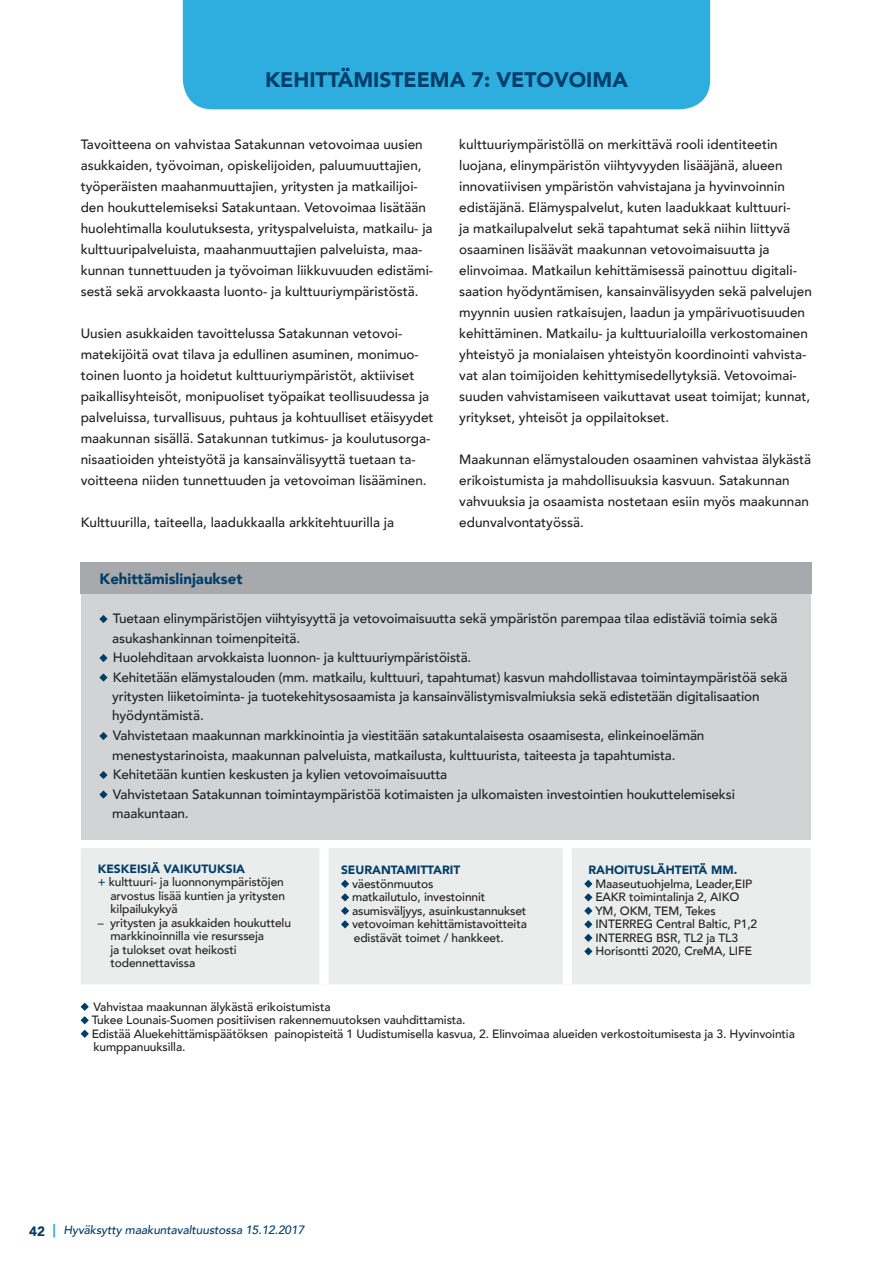
<style>
.page{position:relative;width:893px;height:1263px;background:#fff}
.page>*{position:absolute;margin:0;border:0;box-sizing:border-box;transform-origin:0 0}
.t1{font:900 21px "Avenir";color:#003e6a}
.t2{font:900 15px "Avenir";color:#003e6a}
.t3{font:500 13.5px/21px "Avenir";color:#231f20}
.t4{font:500 12px/13.5px "Avenir";letter-spacing:-.01em;color:#231f20}
.t5{font:900 12px "Avenir";color:#003e6a}
.t6{font:italic 500 12px "Avenir";letter-spacing:-.01em;color:#003e6a}
.s1{color:#003e6a}
.s2{font-weight:900;font-style:normal;font-size:13.5px}
.s3{font-weight:900;font-style:normal;font-size:13.5px;color:#2eaddf}
</style>
<div class="page">
<div style="left:183px;top:0;width:527px;height:109px;background:#2eaddf"></div>
<div style="left:81px;top:589px;width:730px;height:250px;background:#d1d3d4"></div>
<div style="left:81px;top:562px;width:731px;height:32px;background:#a7a9ac"></div>
<svg style="left:99px;top:615px;width:9px;height:8px"></svg>
<svg style="left:99px;top:654px;width:9px;height:8px"></svg>
<svg style="left:99px;top:673px;width:9px;height:9px"></svg>
<svg style="left:99px;top:732px;width:9px;height:8px"></svg>
<svg style="left:99px;top:771px;width:9px;height:8px"></svg>
<svg style="left:99px;top:790px;width:9px;height:9px"></svg>
<svg style="left:81px;top:1003px;width:8px;height:8px"></svg>
<svg style="left:81px;top:1016px;width:8px;height:8px"></svg>
<svg style="left:81px;top:1030px;width:8px;height:8px"></svg>
<div style="left:81px;top:848px;width:730px;height:136px;background:#ebecec"></div>
<div style="left:320px;top:848px;width:9px;height:136px;background:#fff"></div>
<div style="left:563px;top:848px;width:9px;height:136px;background:#fff"></div>
<svg style="left:341px;top:880px;width:8px;height:8px"></svg>
<svg style="left:341px;top:893px;width:8px;height:9px"></svg>
<svg style="left:341px;top:907px;width:8px;height:8px"></svg>
<svg style="left:341px;top:920px;width:8px;height:9px"></svg>
<svg style="left:584px;top:880px;width:8px;height:8px"></svg>
<svg style="left:584px;top:893px;width:8px;height:9px"></svg>
<svg style="left:584px;top:907px;width:8px;height:8px"></svg>
<svg style="left:584px;top:920px;width:8px;height:9px"></svg>
<svg style="left:584px;top:934px;width:8px;height:8px"></svg>
<svg style="left:584px;top:947px;width:8px;height:9px"></svg>
<h1 class="t1" style="left:265px;top:66px;width:364px">KEHITTÄMISTEEMA 7: VETOVOIMA</h1>
<p class="t3" style="left:81px;top:134px;width:354px">Tavoitteena on vahvistaa Satakunnan vetovoimaa uusien asukkaiden, työvoiman, opiskelijoiden, paluumuuttajien, työperäisten maahanmuuttajien, yritysten ja matkailijoi&shy;den houkuttelemiseksi Satakuntaan. Vetovoimaa lisätään huolehtimalla koulutuksesta, yrityspalveluista, matkailu- ja kulttuuripalveluista, maahanmuuttajien palveluista, maa&shy;kunnan tunnettuuden ja työvoiman liikkuvuuden edistämi&shy;sestä sekä arvokkaasta luonto- ja kulttuuriympäristöstä.</p>
<p class="t3" style="left:81px;top:323px;width:354px">Uusien asukkaiden tavoittelussa Satakunnan vetovoi&shy;matekijöitä ovat tilava ja edullinen asuminen, monimuo&shy;toinen luonto ja hoidetut kulttuuriympäristöt, aktiiviset paikallisyhteisöt, monipuoliset työpaikat teollisuudessa ja palveluissa, turvallisuus, puhtaus ja kohtuulliset etäisyydet maakunnan sisällä. Satakunnan tutkimus- ja koulutusorga&shy;nisaatioiden yhteistyötä ja kansainvälisyyttä tuetaan ta&shy;voitteena niiden tunnettuuden ja vetovoiman lisääminen.</p>
<p class="t3" style="left:81px;top:512px;width:315px">Kulttuurilla, taiteella, laadukkaalla arkkitehtuurilla ja</p>
<p class="t2" style="left:99px;top:569px;width:145px">Kehittämislinjaukset</p>
<p class="t3" style="left:459px;top:134px;width:354px">kulttuuriympäristöllä on merkittävä rooli identiteetin luojana, elinympäristön viihtyvyyden lisääjänä, alueen innovatiivisen ympäristön vahvistajana ja hyvinvoinnin edistäjänä. Elämyspalvelut, kuten laadukkaat kulttuuri-<br>ja matkailupalvelut sekä tapahtumat sekä niihin liittyvä osaaminen lisäävät maakunnan vetovoimaisuutta ja elinvoimaa. Matkailun kehittämisessä painottuu digitali&shy;saation hyödyntämisen, kansainvälisyyden sekä palvelujen myynnin uusien ratkaisujen, laadun ja ympärivuotisuuden kehittäminen. Matkailu- ja kulttuurialoilla verkostomainen yhteistyö ja monialaisen yhteistyön koordinointi vahvista&shy;vat alan toimijoiden kehittymisedellytyksiä. Vetovoimai&shy;suuden vahvistamiseen vaikuttavat useat toimijat; kunnat, yritykset, yhteisöt ja oppilaitokset.</p>
<p class="t3" style="left:459px;top:449px;width:353px">Maakunnan elämystalouden osaaminen vahvistaa älykästä erikoistumista ja mahdollisuuksia kasvuun. Satakunnan vahvuuksia ja osaamista nostetaan esiin myös maakunnan edunvalvontatyössä.</p>
<p class="t3" style="left:112px;top:609px;width:677px;line-height:19.5px">Tuetaan elinympäristöjen viihtyisyyttä ja vetovoimaisuutta sekä ympäristön parempaa tilaa edistäviä toimia sekä asukashankinnan toimenpiteitä.<br>Huolehditaan arvokkaista luonnon- ja kulttuuriympäristöistä.<br>Kehitetään elämystalouden (mm. matkailu, kulttuuri, tapahtumat) kasvun mahdollistavaa toimintaympäristöä sekä yritysten liiketoiminta- ja tuotekehitysosaamista ja kansainvälistymisvalmiuksia sekä edistetään digitalisaation hyödyntämistä.<br>Vahvistetaan maakunnan markkinointia ja viestitään satakuntalaisesta osaamisesta, elinkeinoelämän menestystarinoista, maakunnan palveluista, matkailusta, kulttuurista, taiteesta ja tapahtumista.<br>Kehitetään kuntien keskusten ja kylien vetovoimaisuutta<br>Vahvistetaan Satakunnan toimintaympäristöä kotimaisten ja ulkomaisten investointien houkuttelemiseksi maakuntaan.</p>
<p class="t5" style="left:98px;top:861px;width:149px">KESKEISIÄ VAIKUTUKSIA</p>
<p class="t4" style="left:98px;top:876px;width:188px"><span class="s1">+</span> kulttuuri- ja luonnonympäristöjen</p>
<p class="t4" style="left:110px;top:889px;width:176px">arvostus lisää kuntien ja yritysten</p>
<p class="t4" style="left:110px;top:903px;width:69px">kilpailukykyä</p>
<p class="t4" style="left:110px;top:916px;width:182px;text-indent:-13px"><span class="s1">–</span> yritysten ja asukkaiden houkuttelu markkinoinnilla vie resursseja<br>ja tulokset ovat heikosti todennettavissa</p>
<p class="t5" style="left:341px;top:862px;width:121px">SEURANTAMITTARIT</p>
<p class="t4" style="left:352px;top:877px;width:176px">väestönmuutos<br>matkailutulo, investoinnit asumisväljyys, asuinkustannukset vetovoiman kehittämistavoitteita edistävät toimet / hankkeet.</p>
<p class="t5" style="left:588px;top:862px;width:150px">RAHOITUSLÄHTEITÄ MM.</p>
<p class="t4" style="left:595px;top:877px;width:163px">Maaseutuohjelma, Leader,EIP<br>EAKR toimintalinja 2, AIKO<br>YM, OKM, TEM, Tekes<br>INTERREG Central Baltic, P1,2<br>INTERREG BSR, TL2 ja TL3<br>Horisontti 2020, CreMA, LIFE</p>
<p class="t4" style="left:92px;top:1000px;width:705px">Vahvistaa maakunnan älykästä erikoistumista<br>Tukee Lounais-Suomen positiivisen rakennemuutoksen vauhdittamista.<br>Edistää Aluekehittämispäätöksen painopisteitä 1 Uudistumisella kasvua, 2. Elinvoimaa alueiden verkostoitumisesta ja 3. Hyvinvointia kumppanuuksilla.</p>
<p class="t6" style="left:29px;top:1222px;width:276px"><span class="s2">42</span> <span class="s3">|</span> Hyväksytty maakuntavaltuustossa 15.12.2017</p>
</div>
